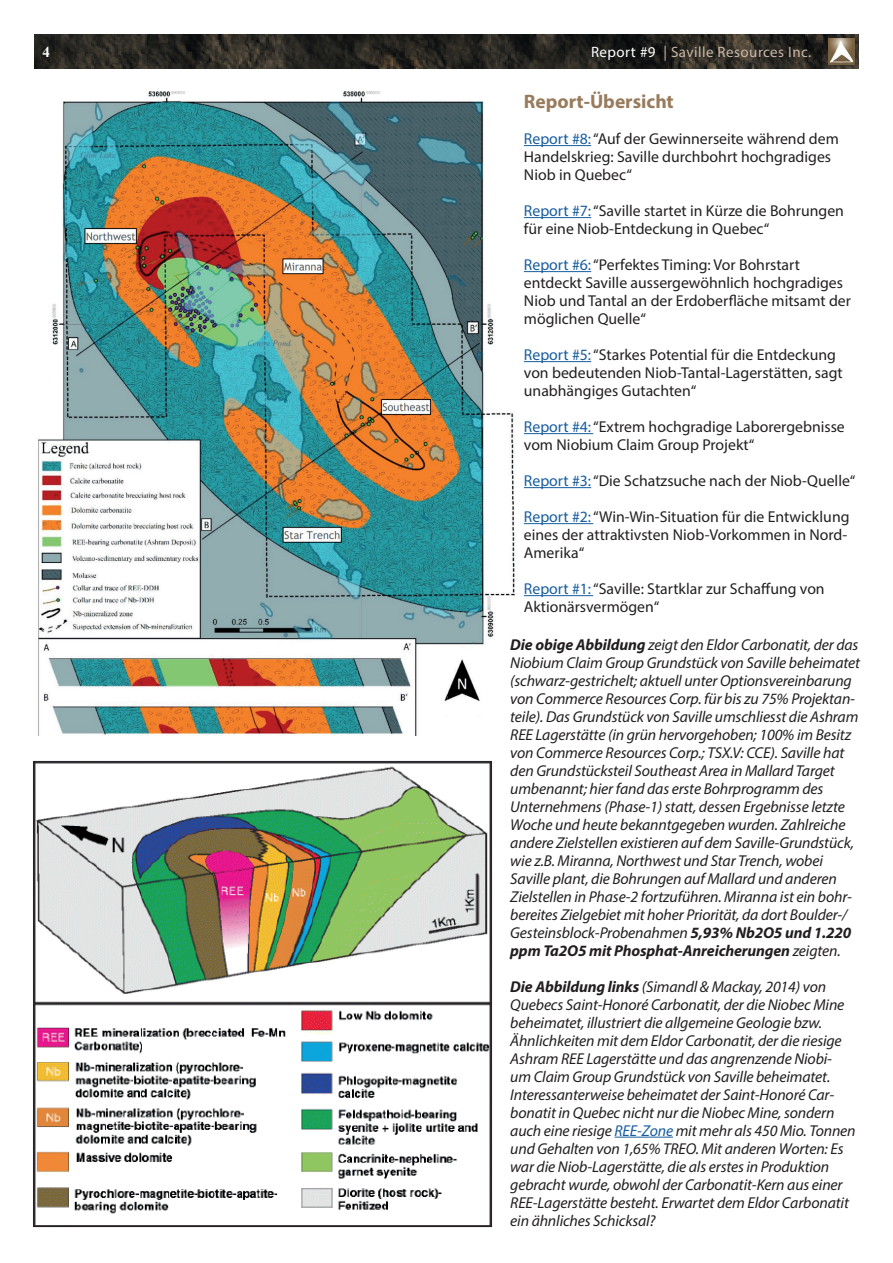
<style>
.page{position:relative;width:893px;height:1263px;background:#fff}
.page>*{position:absolute;margin:0;border:0;box-sizing:border-box;transform-origin:0 0}
.t1{font:700 19.5px "Myriad Pro";color:#987b5c}
.t2{font:italic 15.75px/18px "Myriad Pro";letter-spacing:-.01em;color:#231f20}
.t3{font:15.75px/18px "Myriad Pro";color:#231f20}
.t4{font:15px "Myriad Pro";letter-spacing:.03em;color:#cab8a7}
.t5{font:700 15px "Times New Roman";color:#fff}
.s1{color:#fff}
.s2{color:#175d9e}
.s3{font-weight:700}
</style>
<div class="page">
<hr style="left:524px;top:145px;width:67px;height:1px;background:#175d9e">
<hr style="left:524px;top:217px;width:67px;height:1px;background:#175d9e">
<hr style="left:524px;top:271px;width:67px;height:1px;background:#175d9e">
<hr style="left:524px;top:361px;width:67px;height:1px;background:#175d9e">
<hr style="left:524px;top:433px;width:69px;height:1px;background:#175d9e">
<hr style="left:524px;top:487px;width:67px;height:1px;background:#175d9e">
<hr style="left:524px;top:523px;width:69px;height:1px;background:#175d9e">
<hr style="left:524px;top:595px;width:69px;height:1px;background:#175d9e">
<img style="left:34px;top:34px;width:825px;height:35px">
<div style="left:827px;top:37px;width:29px;height:31px;background:#231f20;opacity:.65"></div>
<img style="left:828px;top:38px;width:26px;height:27px">
<img style="left:38px;top:92px;width:477px;height:643px">
<img style="left:33px;top:760px;width:460px;height:468px">
<hr style="left:614px;top:1137px;width:59px;height:1px;background:#175d9e">
<p class="t5" style="left:43px;top:41px;width:9px">4</p>
<p class="t4" style="left:591px;top:43px;width:222px"><span class="s1">Report #9</span> | Saville Resources Inc.</p>
<p class="t1" style="left:524px;top:89px;width:151px">Report-Übersicht</p>
<p class="t3" style="left:524px;top:129px;width:316px"><span class="s2">Report #8:</span> “Auf der Gewinnerseite während dem<br>Handelskrieg: Saville durchbohrt hochgradiges<br>Niob in Quebec“</p>
<p class="t3" style="left:524px;top:201px;width:322px"><span class="s2">Report #7:</span> “Saville startet in Kürze die Bohrungen für eine Niob-Entdeckung in Quebec“</p>
<p class="t3" style="left:524px;top:255px;width:329px"><span class="s2">Report #6:</span> “Perfektes Timing: Vor Bohrstart entdeckt Saville aussergewöhnlich hochgradiges Niob und Tantal an der Erdoberfläche mitsamt der möglichen Quelle“</p>
<p class="t3" style="left:524px;top:345px;width:320px"><span class="s2">Report #5:</span> “Starkes Potential für die Entdeckung von bedeutenden Niob-Tantal-Lagerstätten, sagt unabhängiges Gutachten“</p>
<p class="t3" style="left:524px;top:418px;width:322px"><span class="s2">Report #4:</span> “Extrem hochgradige Laborergebnisse vom Niobium Claim Group Projekt“</p>
<p class="t3" style="left:524px;top:472px;width:333px"><span class="s2">Report #3:</span> “Die Schatzsuche nach der Niob-Quelle“</p>
<p class="t3" style="left:524px;top:508px;width:327px"><span class="s2">Report #2:</span> “Win-Win-Situation für die Entwicklung eines der attraktivsten Niob-Vorkommen in Nord-<br>Amerika“</p>
<p class="t3" style="left:524px;top:580px;width:302px"><span class="s2">Report #1:</span> “Saville: Startklar zur Schaffung von<br>Aktionärsvermögen“</p>
<p class="t2" style="left:510px;top:635px;width:351px"><span class="s3">Die obige Abbildung</span> zeigt den Eldor Carbonatit, der das Niobium Claim Group Grundstück von Saville beheimatet (schwarz-gestrichelt; aktuell unter Optionsvereinbarung von Commerce Resources Corp. für bis zu 75% Projektan&shy;teile). Das Grundstück von Saville umschliesst die Ashram REE Lagerstätte (in grün hervorgehoben; 100% im Besitz von Commerce Resources Corp.; TSX.V: CCE). Saville hat den Grundstücksteil Southeast Area in Mallard Target umbenannt; hier fand das erste Bohrprogramm des Unternehmens (Phase-1) statt, dessen Ergebnisse letzte Woche und heute bekanntgegeben wurden. Zahlreiche andere Zielstellen existieren auf dem Saville-Grundstück, wie z.B. Miranna, Northwest und Star Trench, wobei Saville plant, die Bohrungen auf Mallard und anderen Zielstellen in Phase-2 fortzuführen. Miranna ist ein bohr&shy;bereites Zielgebiet mit hoher Priorität, da dort Boulder-/ Gesteinsblock-Probenahmen <span class="s3">5,93% Nb2O5 und 1.220 ppm Ta2O5 mit Phosphat-Anreicherungen</span> zeigten.</p>
<p class="t2" style="left:510px;top:977px;width:347px"><span class="s3">Die Abbildung links</span> (Simandl &amp; Mackay, 2014) von Quebecs Saint-Honoré Carbonatit, der die Niobec Mine beheimatet, illustriert die allgemeine Geologie bzw.<br>Ähnlichkeiten mit dem Eldor Carbonatit, der die riesige Ashram REE Lagerstätte und das angrenzende Niobi&shy;um Claim Group Grundstück von Saville beheimatet.<br>Interessanterweise beheimatet der Saint-Honoré Car&shy;bonatit in Quebec nicht nur die Niobec Mine, sondern auch eine riesige <span class="s2">REE-Zone</span> mit mehr als 450 Mio. Tonnen und Gehalten von 1,65% TREO. Mit anderen Worten: Es war die Niob-Lagerstätte, die als erstes in Produktion gebracht wurde, obwohl der Carbonatit-Kern aus einer REE-Lagerstätte besteht. Erwartet dem Eldor Carbonatit ein ähnliches Schicksal?</p>
</div>
